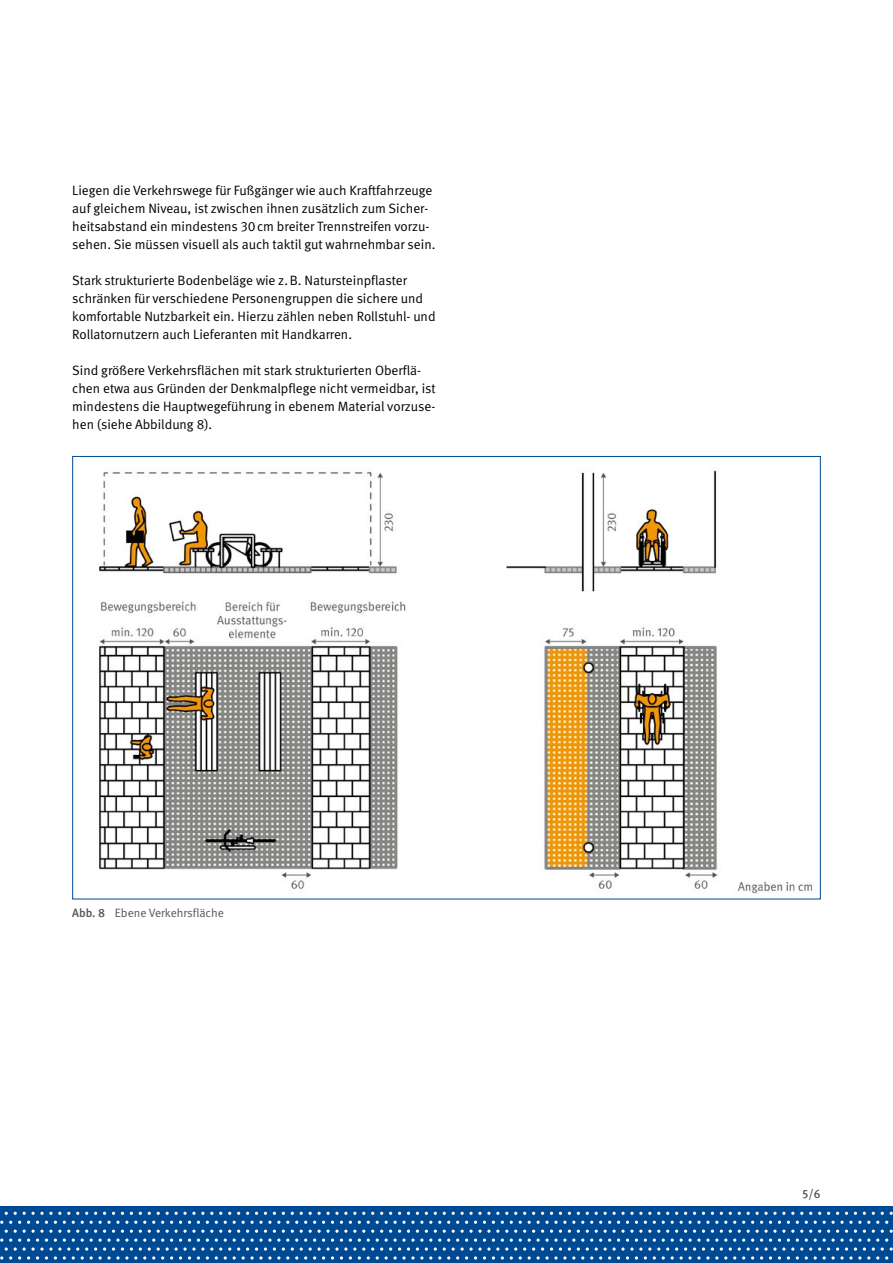
<style>
.page{position:relative;width:893px;height:1263px;background:#fff}
.page>*{position:absolute;margin:0;border:0;box-sizing:border-box;transform-origin:0 0}
.FT{font:13.5px/18px "DGUV Meta";color:#000}
.t1{font:12px "DGUV Meta";color:#565656}
.t2{font:500 12px "DGUV Meta";color:#565656}
.s1{font-weight:500}
</style>
<div class="page">
<div style="left:0;top:1206px;width:893px;height:57px;background:#004993"></div>
<svg style="left:0;top:1212px;width:893px;height:47px"></svg>
<img style="left:99px;top:470px;width:713px;height:424px">
<p class="FT" style="left:72px;top:181px;width:365px">Liegen die Verkehrswege für Fußgänger wie auch Kraftfahrzeuge auf gleichem Niveau, ist zwischen ihnen zusätzlich zum Sicher&shy;heitsabstand ein mindestens 30cm breiter Trennstreifen vorzu&shy;sehen. Sie müssen visuell als auch taktil gut wahrnehmbar sein.</p>
<p class="FT" style="left:72px;top:272px;width:365px">Stark strukturierte Bodenbeläge wie z.B. Natursteinpflaster schränken für verschiedene Personengruppen die sichere und komfortable Nutzbarkeit ein. Hierzu zählen neben Rollstuhl- und Rollatornutzern auch Lieferanten mit Handkarren.</p>
<p class="FT" style="left:72px;top:362px;width:365px">Sind größere Verkehrsflächen mit stark strukturierten Oberflä&shy;chen etwa aus Gründen der Denkmalpflege nicht vermeidbar, ist mindestens die Hauptwegeführung in ebenem Material vorzuse&shy;hen (siehe Abbildung 8).</p>
<p class="t1" style="left:72px;top:906px;width:153px"><span class="s1">Abb. 8</span> Ebene Verkehrsfläche</p>
<p class="t2" style="left:803px;top:1186px;width:20px">5/6</p>
</div>
